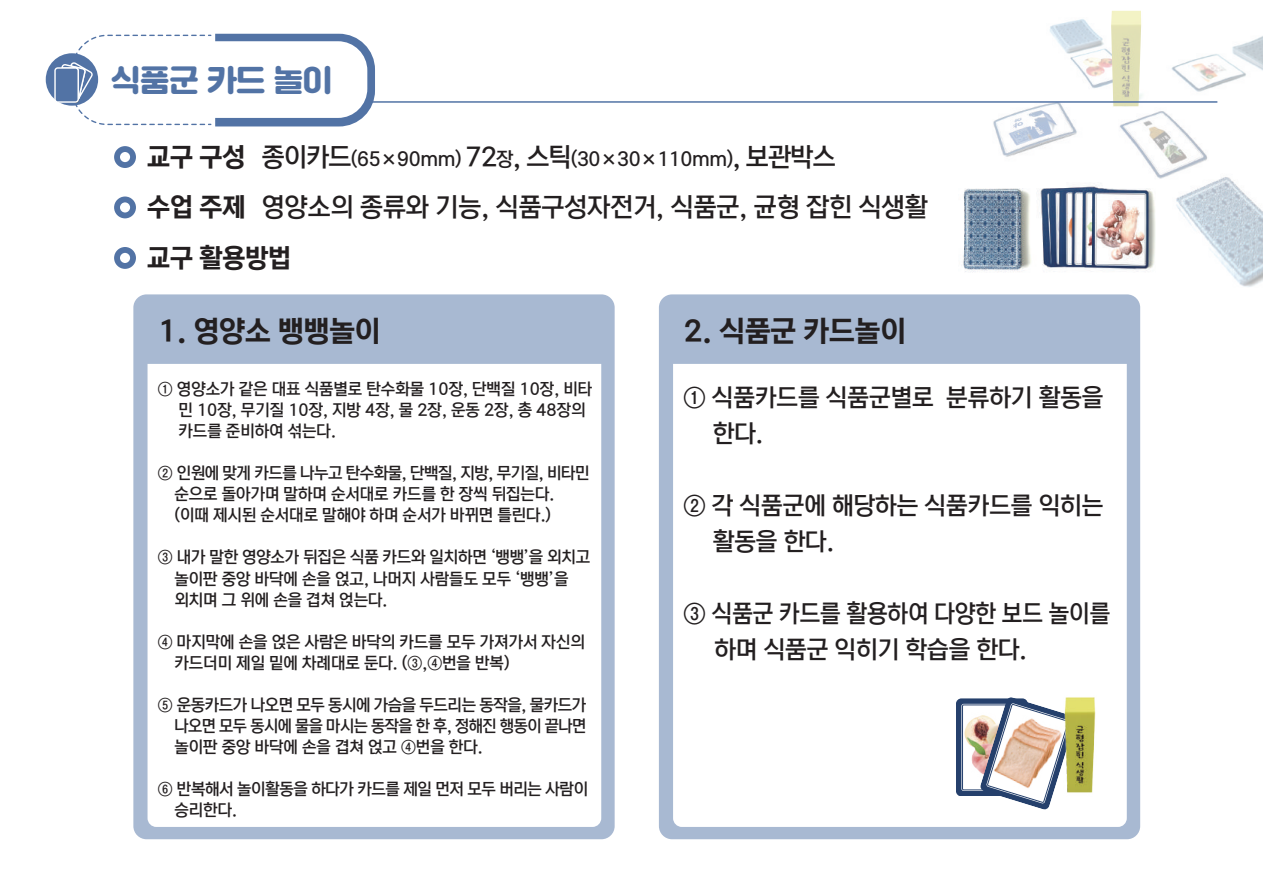
<style>
.page{position:relative;width:1263px;height:893px;background:#fff}
.page>*{position:absolute;margin:0;border:0;box-sizing:border-box;transform-origin:0 0}
.t1{font:30px "SD Gd Gulim";letter-spacing:-.025em;color:#5273a5}
.t2{font:29.25px "NEXON Lv 2 Gothic OTF Bold";color:#231f20}
.t3{font:26.25px "NEXON Lv 2 Gothic OTF Medium";color:#231f20}
.t4{font:26.25px "NEXON Lv 2 Gothic OTF Bold";color:#231f20}
.t5{font:24.75px/36px "NEXON Lv 2 Gothic OTF Medium";color:#231f20}
.t6{font:19.5px "NEXON Lv 2 Gothic OTF Medium";letter-spacing:-.025em;color:#231f20}
.t7{font:16.5px/21px "NEXON Lv 2 Gothic OTF Medium";color:#231f20}
.t8{font:16.5px/21px "NEXON Lv 2 Gothic OTF Medium";letter-spacing:-.02em;color:#231f20}
.s1{font-family:"NEXON Lv 2 Gothic OTF Bold";font-size:26.25px}
.s2{font-size:26.25px}
.s3{font-family:"NEXON Lv 2 Gothic OTF Bold"}
</style>
<div class="page">
<img style="left:993px;top:19px;width:270px;height:268px">
<svg style="left:1119px;top:10px;width:23px;height:55px"></svg>
<img style="left:1111px;top:11px;width:30px;height:95px">
<div style="left:114px;top:197px;width:22px;height:21px;background:#5273a5;border-radius:50%"></div>
<div style="left:120px;top:202px;width:10px;height:10px;background:#fff;border-radius:50%"></div>
<div style="left:114px;top:146px;width:22px;height:22px;background:#5273a5;border-radius:50%"></div>
<div style="left:120px;top:152px;width:10px;height:10px;background:#fff;border-radius:50%"></div>
<div style="left:114px;top:247px;width:22px;height:22px;background:#5273a5;border-radius:50%"></div>
<div style="left:120px;top:253px;width:10px;height:10px;background:#fff;border-radius:50%"></div>
<hr style="left:367px;top:101px;width:850px;height:2px;background:#5273a5">
<div style="left:133px;top:294px;width:482px;height:545px;background:#a8b9d2;border-radius:13px"></div>
<div style="left:148px;top:364px;width:453px;height:463px;background:#fff"></div>
<div style="left:659px;top:294px;width:481px;height:545px;background:#a8b9d2;border-radius:13px"></div>
<div style="left:673px;top:364px;width:454px;height:463px;background:#fff"></div>
<svg style="left:45px;top:34px;width:330px;height:92px"></svg>
<img style="left:963px;top:182px;width:192px;height:94px">
<svg style="left:956px;top:697px;width:120px;height:113px;background:#b9bbc2"></svg>
<img style="left:982px;top:699px;width:92px;height:109px">
<img style="left:1061px;top:695px;width:36px;height:101px">
<h1 class="t1" style="left:111px;top:64px;width:223px">식품군 카드 놀이</h1>
<p class="t6" style="left:147px;top:149px;width:690px"><span class="s1">교구 구성</span> <span class="s2">종이카드</span>(65×90mm) <span class="s2">72</span>장<span class="s2">, 스틱</span>(30×30×110mm)<span class="s2">, 보관박스</span></p>
<h3 class="t3" style="left:147px;top:194px;width:782px"><span class="s3">수업 주제</span> 영양소의 종류와 기능, 식품구성자전거, 식품군, 균형 잡힌 식생활</h3>
<h3 class="t4" style="left:147px;top:244px;width:146px">교구 활용방법</h3>
<h2 class="t2" style="left:158px;top:316px;width:224px">1. 영양소 뱅뱅놀이</h2>
<h2 class="t2" style="left:684px;top:316px;width:224px">2. 식품군 카드놀이</h2>
<h3 class="t5" style="left:713px;top:380px;width:392px;text-indent:-29px">① 식품카드를 식품군별로 분류하기 활동을 한다.</h3>
<p class="t7" style="left:179px;top:379px;width:415px;text-indent:-21px">① 영양소가 같은 대표 식품별로 탄수화물 10장, 단백질 10장, 비타 민 10장, 무기질 10장, 지방 4장, 물 2장, 운동 2장, 총 48장의 카드를 준비하여 섞는다.</p>
<p class="t7" style="left:174px;top:463px;width:416px;text-indent:-16px">② 인원에 맞게 카드를 나누고 탄수화물, 단백질, 지방, 무기질, 비타민 순으로 돌아가며 말하며 순서대로 카드를 한 장씩 뒤집는다. (이때 제시된 순서대로 말해야 하며 순서가 바뀌면 틀린다.)</p>
<p class="t7" style="left:174px;top:547px;width:417px;text-indent:-16px">③ 내가 말한 영양소가 뒤집은 식품 카드와 일치하면 ‘뱅뱅’을 외치고 놀이판 중앙 바닥에 손을 얹고, 나머지 사람들도 모두 ‘뱅뱅’을 외치며 그 위에 손을 겹쳐 얹는다.</p>
<p class="t7" style="left:174px;top:631px;width:412px;text-indent:-16px">④ 마지막에 손을 얹은 사람은 바닥의 카드를 모두 가져가서 자신의 카드더미 제일 밑에 차례대로 둔다. (③,④번을 반복)</p>
<p class="t7" style="left:174px;top:694px;width:413px;text-align:justify;text-indent:-16px">⑤ 운동카드가 나오면 모두 동시에 가슴을 두드리는 동작을, 물카드가 나오면 모두 동시에 물을 마시는 동작을 한 후, 정해진 행동이 끝나면 놀이판 중앙 바닥에 손을 겹쳐 얹고 ④번을 한다.</p>
<p class="t8" style="left:174px;top:778px;width:415px;text-indent:-16px">⑥ 반복해서 놀이활동을 하다가 카드를 제일 먼저 모두 버리는 사람이 승리한다.</p>
<h3 class="t5" style="left:713px;top:488px;width:392px;text-indent:-29px">② 각 식품군에 해당하는 식품카드를 익히는 활동을 한다.</h3>
<h3 class="t5" style="left:714px;top:596px;width:397px;text-indent:-31px">③ 식품군 카드를 활용하여 다양한 보드 놀이를 하며 식품군 익히기 학습을 한다.</h3>
</div>
